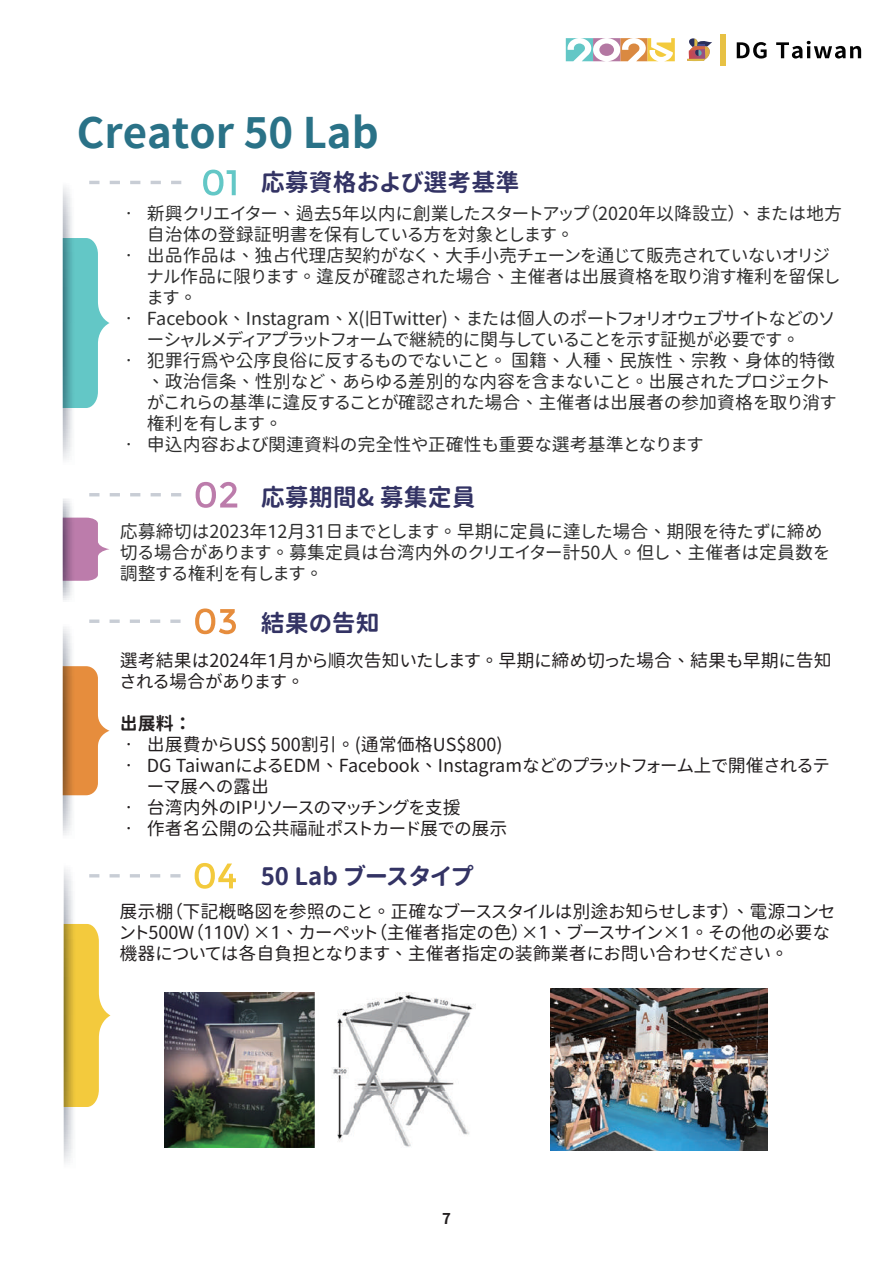
<style>
.page{position:relative;width:893px;height:1263px;background:#fff}
.page>*{position:absolute;margin:0;border:0;box-sizing:border-box;transform-origin:0 0}
.t1{font:700 42px "Taipei Sans TC Beta";color:#2a7287}
.t2{font:24px "Gen Sen Rounded TW B";color:#333364}
.t3{font:18px/21px "Gen Sen Rounded TW R";color:#2e2e2e}
.t4{font:18px/21px "Gen Sen Rounded TW R";color:#231f20}
.t5{font:18px "Gen Sen Rounded TW B";color:#231f20}
.t6{font:700 15px "Taipei Sans TC Beta";color:#231f20}
</style>
<div class="page">
<svg style="left:63px;top:181px;width:57px;height:279px"></svg>
<svg style="left:130px;top:181px;width:10px;height:3px"></svg>
<svg style="left:151px;top:181px;width:10px;height:3px"></svg>
<svg style="left:171px;top:181px;width:10px;height:3px"></svg>
<svg style="left:203px;top:170px;width:33px;height:26px"></svg>
<svg style="left:63px;top:493px;width:57px;height:107px"></svg>
<svg style="left:130px;top:493px;width:10px;height:3px"></svg>
<svg style="left:151px;top:493px;width:10px;height:3px"></svg>
<svg style="left:171px;top:493px;width:10px;height:3px"></svg>
<svg style="left:196px;top:482px;width:41px;height:26px"></svg>
<svg style="left:89px;top:619px;width:10px;height:4px"></svg>
<svg style="left:110px;top:619px;width:10px;height:4px"></svg>
<svg style="left:130px;top:619px;width:10px;height:4px"></svg>
<svg style="left:150px;top:619px;width:10px;height:4px"></svg>
<svg style="left:170px;top:619px;width:11px;height:4px"></svg>
<svg style="left:195px;top:608px;width:41px;height:26px"></svg>
<svg style="left:63px;top:627px;width:47px;height:208px"></svg>
<svg style="left:130px;top:874px;width:10px;height:3px"></svg>
<svg style="left:150px;top:874px;width:10px;height:3px"></svg>
<svg style="left:170px;top:874px;width:11px;height:3px"></svg>
<svg style="left:64px;top:868px;width:56px;height:295px"></svg>
<svg style="left:195px;top:863px;width:41px;height:26px"></svg>
<img style="left:164px;top:992px;width:311px;height:155px">
<img style="left:550px;top:989px;width:217px;height:162px">
<svg style="left:566px;top:38px;width:109px;height:23px"></svg>
<div style="left:720px;top:34px;width:5px;height:31px;background:#e7c144"></div>
<svg style="left:687px;top:38px;width:25px;height:23px"></svg>
<svg style="left:737px;top:42px;width:30px;height:17px"></svg>
<svg style="left:776px;top:41px;width:85px;height:18px"></svg>
<h1 class="t1" style="left:77px;top:109px;width:303px">Creator 50 Lab</h1>
<h2 class="t2" style="left:261px;top:168px;width:260px">応募資格および選考基準</h2>
<p class="t3" style="left:147px;top:203px;width:697px;text-indent:-27px">• 新興クリエイター、過去5年以内に創業したスタートアップ（2020年以降設立）、または地方自治体の登録証明書を保有している方を対象とします。</p>
<p class="t3" style="left:147px;top:245px;width:694px;text-indent:-27px">• 出品作品は、独占代理店契約がなく、大手小売チェーンを通じて販売されていないオリジナル作品に限ります。違反が確認された場合、主催者は出展資格を取り消す権利を留保します。</p>
<p class="t3" style="left:120px;top:308px;width:715px;text-align:center">• Facebook、Instagram、X(旧Twitter)、または個人のポートフォリオウェブサイトなどのソーシャルメディアプラットフォームで継続的に関与していることを示す証拠が必要です。</p>
<p class="t3" style="left:147px;top:350px;width:691px;text-indent:-27px">• 犯罪行為や公序良俗に反するものでないこと。 国籍、人種、民族性、宗教、身体的特徴、政治信条、性別など、あらゆる差別的な内容を含まないこと。出展されたプロジェクトがこれらの基準に違反することが確認された場合、主催者は出展者の参加資格を取り消す権利を有します。</p>
<p class="t3" style="left:120px;top:434px;width:585px">• 申込内容および関連資料の完全性や正確性も重要な選考基準となります</p>
<h2 class="t2" style="left:261px;top:483px;width:217px">応募期間&amp; 募集定員</h2>
<p class="t3" style="left:120px;top:521px;width:711px">応募締切は2023年12月31日までとします。早期に定員に達した場合、期限を待たずに締め切る場合があります。募集定員は台湾内外のクリエイター計50人。但し、主催者は定員数を調整する権利を有します。</p>
<h2 class="t2" style="left:261px;top:610px;width:121px">結果の告知</h2>
<p class="t4" style="left:120px;top:650px;width:713px">選考結果は2024年1月から順次告知いたします。早期に締め切った場合、結果も早期に告知される場合があります。</p>
<p class="t5" style="left:120px;top:713px;width:73px">出展料：</p>
<p class="t4" style="left:120px;top:734px;width:384px">• 出展費からUS$ 500割引。(通常価格US$800)</p>
<p class="t4" style="left:147px;top:755px;width:684px;text-indent:-27px">• DG TaiwanによるEDM、Facebook、Instagramなどのプラットフォーム上で開催されるテーマ展への露出</p>
<p class="t4" style="left:120px;top:797px;width:342px">• 台湾内外のIPリソースのマッチングを支援</p>
<p class="t4" style="left:120px;top:818px;width:389px">• 作者名公開の公共福祉ポストカード展での展示</p>
<h2 class="t2" style="left:261px;top:863px;width:214px">50 Lab ブースタイプ</h2>
<p class="t4" style="left:119px;top:901px;width:717px">展示棚（下記概略図を参照のこと。正確なブーススタイルは別途お知らせします）、電源コンセント500W（110V）×1、カーペット（主催者指定の色）×1、ブースサイン×1。その他の必要な機器については各自負担となります、主催者指定の装飾業者にお問い合わせください。</p>
<p class="t6" style="left:442px;top:1210px;width:10px">7</p>
</div>
